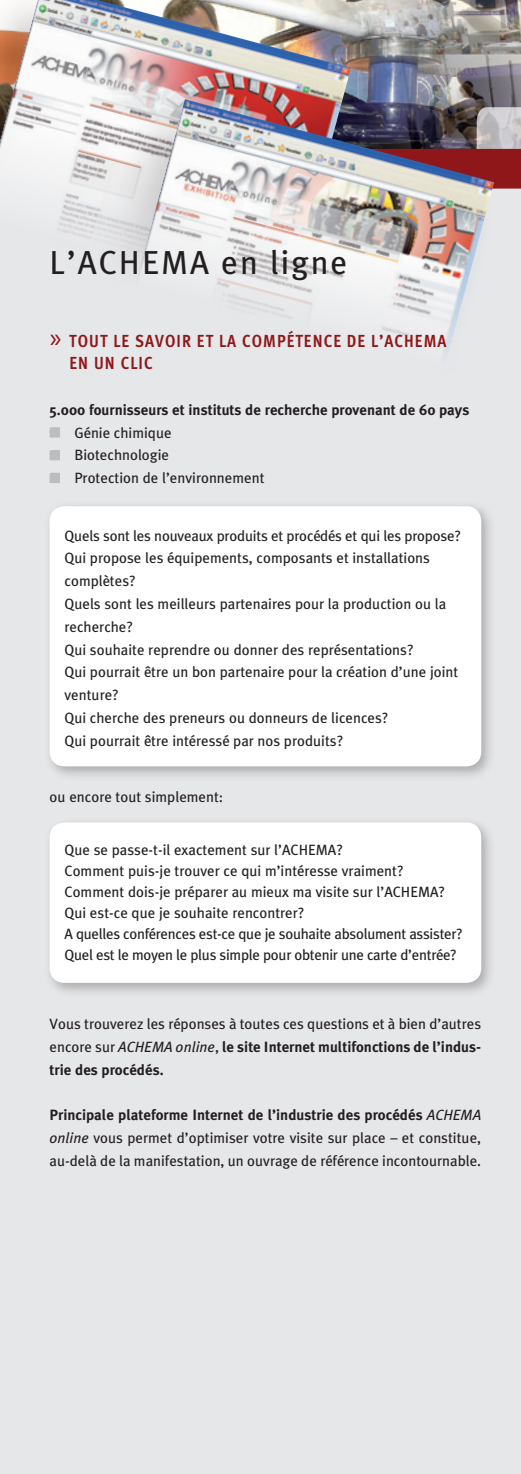
<style>
.page{position:relative;width:521px;height:1474px;background:#fff}
.page>*{position:absolute;margin:0;border:0;box-sizing:border-box;transform-origin:0 0}
.t1{font:33.25px "Meta Plus";letter-spacing:.06em;color:#231f20}
.t2{font:700 condensed 17.5px "Meta OT";letter-spacing:.06em;color:#8f171a}
.t3{font:14.88px/22.8px "Meta Plus";color:#231f20}
.t4{font:700 14.88px "Meta Plus";color:#231f20}
.s1{font-family:"Myriad Pro";font-weight:400;font-stretch:normal;font-size:28px}
.s2{font-style:italic}
.s3{font-weight:700}
</style>
<div class="page">
<div style="left:0;top:0;width:521px;height:1473px;background:#e6e7e9"></div>
<img style="left:356px;top:0;width:165px;height:107px">
<svg style="left:499px;top:107px;width:22px;height:82px;background:#af7477"></svg>
<img style="left:0;top:0;width:351px;height:118px">
<svg style="left:0;top:118px;width:67px;height:65px;fill:#f4f4f5"></svg>
<div style="left:67px;top:94px;width:432px;height:381px;background:#231f20;opacity:.2"></div>
<img style="left:121px;top:99px;width:373px;height:321px">
<svg style="left:51px;top:177px;width:438px;height:298px"></svg>
<svg style="left:50px;top:427px;width:10px;height:10px"></svg>
<svg style="left:50px;top:450px;width:10px;height:10px"></svg>
<svg style="left:50px;top:473px;width:10px;height:10px"></svg>
<div style="left:43px;top:499px;width:453px;height:282px;background:#231f20;opacity:.3"></div>
<div style="left:50px;top:506px;width:431px;height:260px;background:#fff;border-radius:15px"></div>
<div style="left:43px;top:815px;width:453px;height:182px;background:#231f20;opacity:.3"></div>
<div style="left:50px;top:822px;width:431px;height:160px;background:#fff;border-radius:15px"></div>
<h1 class="t1" style="left:50px;top:243px;width:299px">L’ACHEMA en ligne</h1>
<p class="t2" style="left:50px;top:329px;width:356px"><span class="s1">»</span> TOUT LE SAVOIR ET LA COMPÉTENCE DE L’ACHEM</p>
<p class="t2" style="left:437px;top:329px;width:10px">A</p>
<p class="t2" style="left:70px;top:352px;width:85px">EN UN CLIC</p>
<p class="t4" style="left:50px;top:401px;width:421px">5.000 fournisseurs et instituts de recherche provenant de 60 pays</p>
<p class="t3" style="left:74px;top:421px;width:192px">Génie chimique<br>Biotechnologie<br>Protection de l’environnement</p>
<p class="t3" style="left:64px;top:524px;width:398px">Quels sont les nouveaux produits et procédés et qui les propose?<br>Qui propose les équipements, composants et installations complètes?<br>Quels sont les meilleurs partenaires pour la production ou la recherche?<br>Qui souhaite reprendre ou donner des représentations?<br>Qui pourrait être un bon partenaire pour la création d’une joint venture?<br>Qui cherche des preneurs ou donneurs de licences?<br>Qui pourrait être intéressé par nos produits?</p>
<p class="t3" style="left:50px;top:785px;width:175px">ou encore tout simplement:</p>
<p class="t3" style="left:64px;top:839px;width:400px;line-height:21px">Que se passe-t-il exactement sur l’ACHEMA?<br>Comment puis-je trouver ce qui m’intéresse vraiment?<br>Comment dois-je préparer au mieux ma visite sur l’ACHEMA?<br>Qui est-ce que je souhaite rencontrer?<br>A quelles conférences est-ce que je souhaite absolument assister?<br>Quel est le moyen le plus simple pour obtenir une carte d’entrée?</p>
<p class="t3" style="left:50px;top:1012px;width:433px;text-align:justify">Vous trouverez les réponses à toutes ces questions et à bien d’autres encore sur <span class="s2">ACHEMA online</span>, <span class="s3">le site Internet multifonctions de l’indus&shy;trie des procédés.</span></p>
<p class="t3" style="left:50px;top:1103px;width:433px;text-align:justify"><span class="s3">Principale plateforme Internet de l’industrie des procédés</span> <span class="s2">ACHEMA online</span> vous permet d’optimiser votre visite sur place – et constitue, au-delà de la manifestation, un ouvrage de référence incontournable.</p>
</div>
